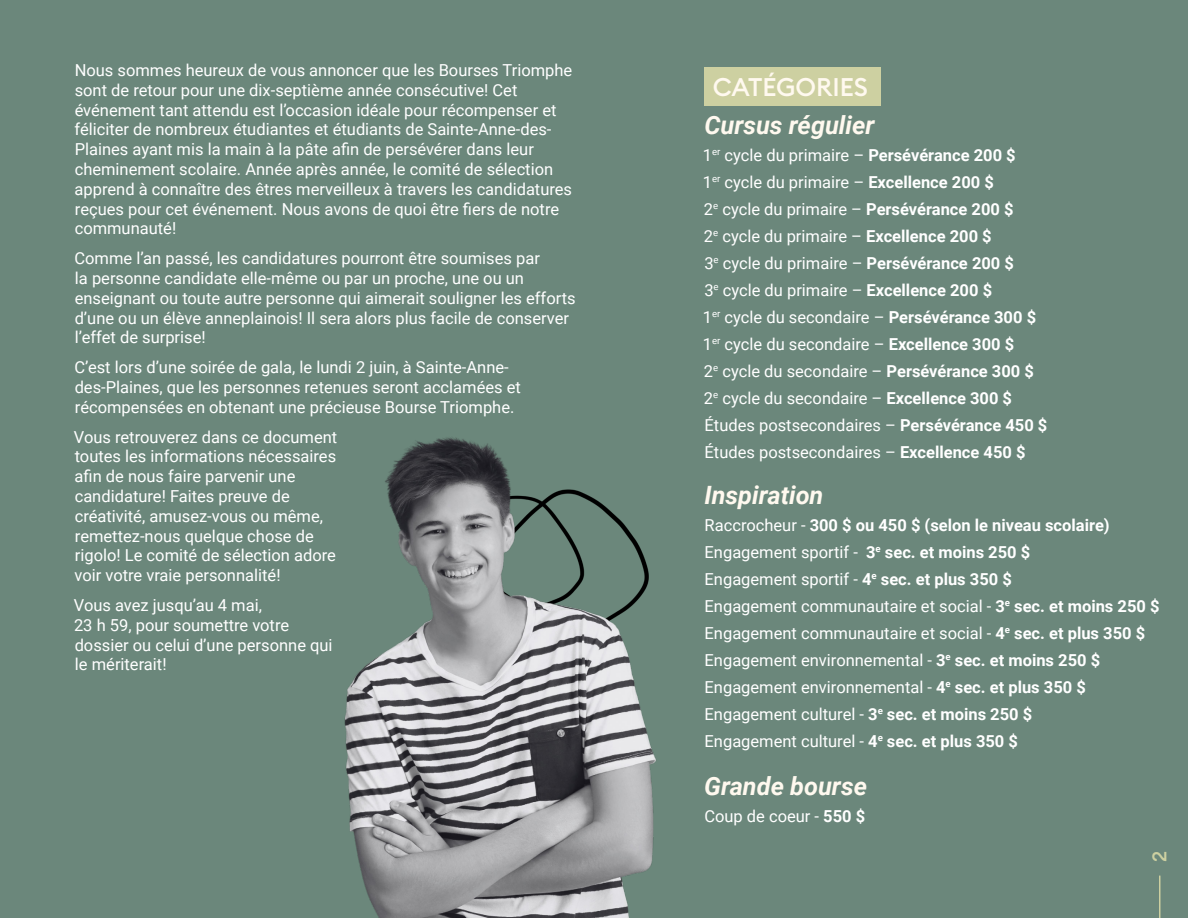
<style>
.page{position:relative;width:1188px;height:918px;background:#6b877b}
.page>*{position:absolute;margin:0;border:0;box-sizing:border-box;transform-origin:0 0}
.Paragraph_Style_1{font:italic 700 25.2px "Roboto";color:#fff9ef}
.Paragraph_Style_1-2{font:500 25.2px "Euclid Circular B";color:#fff9ef}
.Paragraph_Style_1-3{font:500 19.5px "Euclid Circular B";color:#cdd0a1}
.Paragraph_Style_2{font:16.5px/19.8px "Roboto";color:#fff}
.Paragraph_Style_1-4{font:16.5px "Roboto";color:#fff}
.Paragraph_Style_1-5{font:700 16.5px "Roboto";color:#fff}
.s1{font-weight:700}
.s2{font-weight:400}
</style>
<div class="page">
<div style="left:704px;top:68px;width:177px;height:38px;background:#cdd0a1"></div>
<img style="left:344px;top:437px;width:312px;height:481px">
<hr style="left:1159px;top:876px;width:1px;height:42px;background:#cdd0a1">
<p class="Paragraph_Style_2" style="left:75px;top:60px;width:499px">Nous sommes heureux de vous annoncer que les Bourses Triomphe sont de retour pour une dix-septième année consécutive! Cet événement tant attendu est l’occasion idéale pour récompenser et féliciter de nombreux étudiantes et étudiants de Sainte-Anne-des-Plaines ayant mis la main à la pâte afin de persévérer dans leur cheminement scolaire. Année après année, le comité de sélection apprend à connaître des êtres merveilleux à travers les candidatures reçues pour cet événement. Nous avons de quoi être fiers de notre communauté!</p>
<p class="Paragraph_Style_2" style="left:74px;top:248px;width:503px">Comme l’an passé, les candidatures pourront être soumises par<br>la personne candidate elle-même ou par un proche, une ou un enseignant ou toute autre personne qui aimerait souligner les efforts d’une ou un élève anneplainois! Il sera alors plus facile de conserver l’effet de surprise!</p>
<p class="Paragraph_Style_2" style="left:74px;top:357px;width:448px">C’est lors d’une soirée de gala, le lundi 2 juin, à Sainte-Anne&shy;des-Plaines, que les personnes retenues seront acclamées et récompensées en obtenant une précieuse Bourse Triomphe.</p>
<p class="Paragraph_Style_2" style="left:74px;top:426px;width:265px">Vous retrouverez dans ce document toutes les informations nécessaires afin de nous faire parvenir une candidature! Faites preuve de créativité, amusez-vous ou même, remettez-nous quelque chose de rigolo! Le comité de sélection adore voir votre vraie personnalité!</p>
<p class="Paragraph_Style_2" style="left:74px;top:595px;width:260px">Vous avez jusqu’au 4 mai,<br>23 h 59, pour soumettre votre dossier ou celui d’une personne qui le mériterait!</p>
<p class="Paragraph_Style_1-2" style="left:713px;top:71px;width:157px">CATÉGORIES</p>
<p class="Paragraph_Style_1" style="left:704px;top:107px;width:172px">Cursus régulier</p>
<p class="Paragraph_Style_1-4" style="left:703px;top:143px;width:314px">1<sup>er</sup> cycle du primaire – <span class="s1">Persévérance 200 $</span></p>
<p class="Paragraph_Style_1-4" style="left:703px;top:170px;width:293px">1<sup>er</sup> cycle du primaire – <span class="s1">Excellence 200 $</span></p>
<p class="Paragraph_Style_1-4" style="left:704px;top:197px;width:311px">2<sup>e</sup> cycle du primaire – <span class="s1">Persévérance 200 $</span></p>
<p class="Paragraph_Style_1-4" style="left:704px;top:224px;width:289px">2<sup>e</sup> cycle du primaire – <span class="s1">Excellence 200 $</span></p>
<p class="Paragraph_Style_1-4" style="left:704px;top:251px;width:311px">3<sup>e</sup> cycle du primaire – <span class="s1">Persévérance 200 $</span></p>
<p class="Paragraph_Style_1-4" style="left:704px;top:278px;width:289px">3<sup>e</sup> cycle du primaire – <span class="s1">Excellence 200 $</span></p>
<p class="Paragraph_Style_1-4" style="left:703px;top:305px;width:335px">1<sup>er</sup> cycle du secondaire – <span class="s1">Persévérance 300 $</span></p>
<p class="Paragraph_Style_1-4" style="left:703px;top:332px;width:313px">1<sup>er</sup> cycle du secondaire – <span class="s1">Excellence 300 $</span></p>
<p class="Paragraph_Style_1-4" style="left:704px;top:359px;width:332px">2<sup>e</sup> cycle du secondaire – <span class="s1">Persévérance 300 $</span></p>
<p class="Paragraph_Style_1-4" style="left:704px;top:386px;width:310px">2<sup>e</sup> cycle du secondaire – <span class="s1">Excellence 300 $</span></p>
<p class="Paragraph_Style_1-4" style="left:705px;top:413px;width:344px">Études postsecondaires – <span class="s1">Persévérance 450 $</span></p>
<p class="Paragraph_Style_1-4" style="left:705px;top:440px;width:323px">Études postsecondaires – <span class="s1">Excellence 450 $</span></p>
<p class="Paragraph_Style_1" style="left:704px;top:477px;width:121px">Inspiration</p>
<p class="Paragraph_Style_1-5" style="left:705px;top:513px;width:407px"><span class="s2">Raccrocheur -</span> 300 $ ou 450 $ (selon le niveau scolaire)</p>
<p class="Paragraph_Style_1-4" style="left:705px;top:540px;width:327px">Engagement sportif - <span class="s1">3</span><sup>e</sup> <span class="s1">sec. et moins 250 $</span></p>
<p class="Paragraph_Style_1-4" style="left:705px;top:567px;width:309px">Engagement sportif - <span class="s1">4</span><sup>e</sup> <span class="s1">sec. et plus 350 $</span></p>
<p class="Paragraph_Style_1-4" style="left:705px;top:594px;width:456px">Engagement communautaire et social - <span class="s1">3</span><sup>e</sup> <span class="s1">sec. et moins 250 $</span></p>
<p class="Paragraph_Style_1-4" style="left:705px;top:621px;width:442px">Engagement communautaire et social - <span class="s1">4</span><sup>e</sup> <span class="s1">sec. et plus 350 $</span></p>
<p class="Paragraph_Style_1-4" style="left:705px;top:648px;width:397px">Engagement environnemental - <span class="s1">3</span><sup>e</sup> <span class="s1">sec. et moins 250 $</span></p>
<p class="Paragraph_Style_1-4" style="left:705px;top:675px;width:383px">Engagement environnemental - <span class="s1">4</span><sup>e</sup> <span class="s1">sec. et plus 350 $</span></p>
<p class="Paragraph_Style_1-4" style="left:705px;top:702px;width:329px">Engagement culturel - <span class="s1">3</span><sup>e</sup> <span class="s1">sec. et moins 250 $</span></p>
<p class="Paragraph_Style_1-4" style="left:705px;top:729px;width:315px">Engagement culturel - <span class="s1">4</span><sup>e</sup> <span class="s1">sec. et plus 350 $</span></p>
<p class="Paragraph_Style_1" style="left:704px;top:768px;width:164px">Grande bourse</p>
<p class="Paragraph_Style_1-4" style="left:704px;top:805px;width:162px">Coup de coeur - <span class="s1">550 $</span></p>
<p class="Paragraph_Style_1-3" style="left:1147px;top:862px;width:13px;rotate:-90deg">2</p>
</div>
